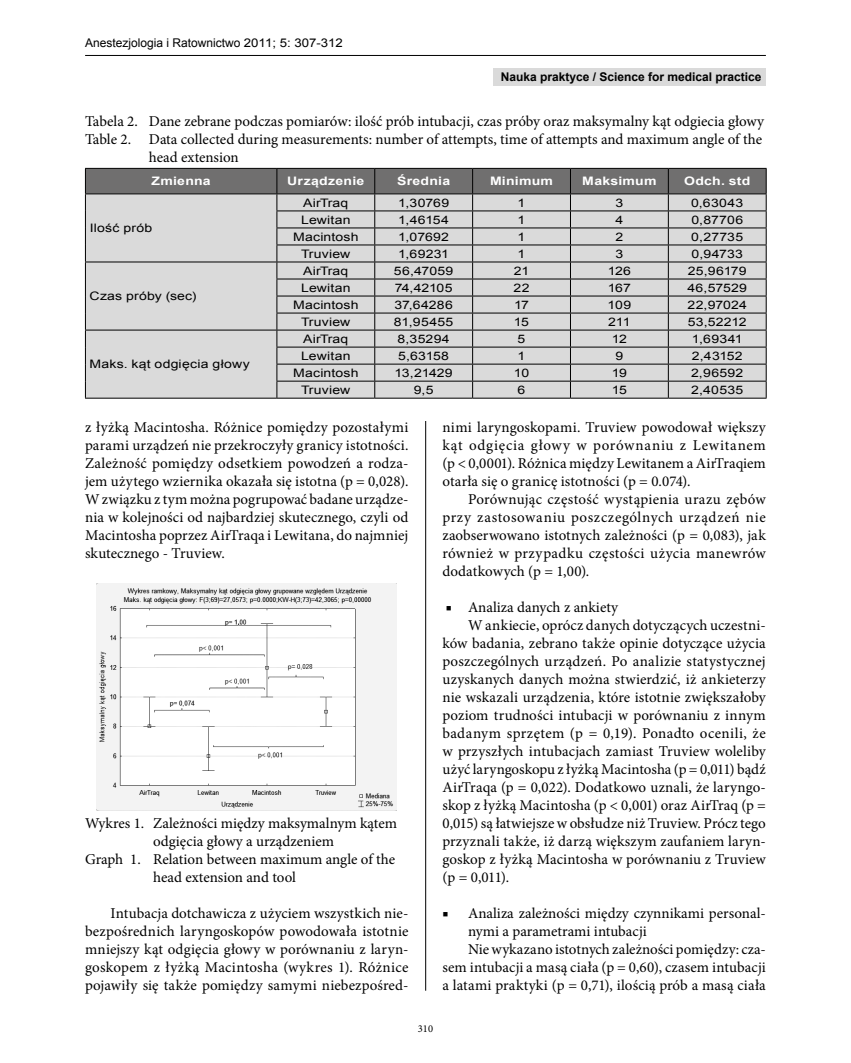
<style>
.page{position:relative;width:851px;height:1063px;background:#fff}
.page>*{position:absolute;margin:0;border:0;box-sizing:border-box;transform-origin:0 0}
.t1{font:15px/18px "Minion Pro";letter-spacing:.005em;color:#000;text-align:justify}
.t2{font:12px "Arial";color:#000}
.t3{font:700 12px "Arial";color:#000}
.t4{font:11.7px "Arial";letter-spacing:.01em;color:#000;scale:1.2 1}
.t5{font:700 11.7px "Arial";letter-spacing:.02em;color:#fff;scale:1.2 1}
.t6{font:10.5px "Minion Pro";color:#000}
</style>
<div class="page">
<hr style="left:425px;top:111px;width:1px;height:880px;background:#000">
<hr style="left:85px;top:55px;width:680px;height:1px;background:#000">
<div style="left:493px;top:68px;width:272px;height:17px;background:#dadada"></div>
<img style="left:97px;top:583px;width:299px;height:227px">
<div style="left:85px;top:111px;width:680px;height:310px;background:#fff"></div>
<svg style="left:85px;top:168px;width:681px;height:230px;background:#c2c2c2"></svg>
<hr style="left:85px;top:398px;width:192px;height:1px;background:#000">
<hr style="left:277px;top:398px;width:98px;height:1px;background:#000">
<hr style="left:375px;top:398px;width:97px;height:1px;background:#000">
<hr style="left:472px;top:398px;width:98px;height:1px;background:#000">
<hr style="left:570px;top:398px;width:98px;height:1px;background:#000">
<hr style="left:668px;top:398px;width:98px;height:1px;background:#000">
<p class="t2" style="left:85px;top:35px;width:259px">Anestezjologia i Ratownictwo 2011; 5: 307-312</p>
<p class="t3" style="left:500px;top:69px;width:262px">Nauka praktyce / Science for medical practice</p>
<p class="t1" style="left:85px;top:112px;width:680px">Tabela 2. Dane zebrane podczas pomiarów: ilość prób intubacji, czas próby oraz maksymalny kąt odgiecia głowy</p>
<p class="t1" style="left:85px;top:130px;width:678px">Table 2. Data collected during measurements: number of attempts, time of attempts and maximum angle of the</p>
<p class="t1" style="left:149px;top:148px;width:91px">head extension</p>
<p class="t5" style="left:151px;top:173px;width:51px">Zmienna</p>
<p class="t5" style="left:287px;top:173px;width:66px">Urządzenie</p>
<p class="t5" style="left:397px;top:173px;width:46px">Średnia</p>
<p class="t5" style="left:490px;top:173px;width:54px">Minimum</p>
<p class="t5" style="left:582px;top:173px;width:63px">Maksimum</p>
<p class="t5" style="left:684px;top:173px;width:57px">Odch. std</p>
<p class="t4" style="left:90px;top:220px;width:54px">Ilość prób</p>
<p class="t4" style="left:303px;top:195px;width:39px">AirTraq</p>
<p class="t4" style="left:398px;top:195px;width:44px">1,30769</p>
<p class="t4" style="left:517px;top:195px;width:8px">1</p>
<p class="t4" style="left:615px;top:195px;width:8px">3</p>
<p class="t4" style="left:691px;top:195px;width:45px">0,63043</p>
<p class="t4" style="left:301px;top:212px;width:43px">Lewitan</p>
<p class="t4" style="left:398px;top:212px;width:44px">1,46154</p>
<p class="t4" style="left:517px;top:212px;width:8px">1</p>
<p class="t4" style="left:615px;top:212px;width:8px">4</p>
<p class="t4" style="left:691px;top:212px;width:45px">0,87706</p>
<p class="t4" style="left:293px;top:229px;width:56px">Macintosh</p>
<p class="t4" style="left:398px;top:229px;width:44px">1,07692</p>
<p class="t4" style="left:517px;top:229px;width:8px">1</p>
<p class="t4" style="left:615px;top:229px;width:8px">2</p>
<p class="t4" style="left:691px;top:229px;width:45px">0,27735</p>
<p class="t4" style="left:301px;top:246px;width:43px">Truview</p>
<p class="t4" style="left:398px;top:246px;width:44px">1,69231</p>
<p class="t4" style="left:517px;top:246px;width:8px">1</p>
<p class="t4" style="left:615px;top:246px;width:8px">3</p>
<p class="t4" style="left:691px;top:246px;width:44px">0,94733</p>
<p class="t4" style="left:90px;top:289px;width:90px">Czas próby (sec)</p>
<p class="t4" style="left:90px;top:357px;width:135px">Maks. kąt odgięcia głowy</p>
<p class="t4" style="left:303px;top:263px;width:39px">AirTraq</p>
<p class="t4" style="left:394px;top:263px;width:51px">56,47059</p>
<p class="t4" style="left:513px;top:263px;width:14px">21</p>
<p class="t4" style="left:607px;top:263px;width:21px">126</p>
<p class="t4" style="left:687px;top:263px;width:50px">25,96179</p>
<p class="t4" style="left:301px;top:280px;width:43px">Lewitan</p>
<p class="t4" style="left:394px;top:280px;width:50px">74,42105</p>
<p class="t4" style="left:513px;top:280px;width:15px">22</p>
<p class="t4" style="left:607px;top:280px;width:21px">167</p>
<p class="t4" style="left:687px;top:280px;width:51px">46,57529</p>
<p class="t4" style="left:293px;top:297px;width:56px">Macintosh</p>
<p class="t4" style="left:394px;top:297px;width:50px">37,64286</p>
<p class="t4" style="left:514px;top:297px;width:14px">17</p>
<p class="t4" style="left:607px;top:297px;width:21px">109</p>
<p class="t4" style="left:687px;top:297px;width:51px">22,97024</p>
<p class="t4" style="left:301px;top:314px;width:43px">Truview</p>
<p class="t4" style="left:394px;top:314px;width:51px">81,95455</p>
<p class="t4" style="left:514px;top:314px;width:14px">15</p>
<p class="t4" style="left:608px;top:314px;width:20px">211</p>
<p class="t4" style="left:687px;top:314px;width:51px">53,52212</p>
<p class="t4" style="left:303px;top:331px;width:39px">AirTraq</p>
<p class="t4" style="left:397px;top:331px;width:45px">8,35294</p>
<p class="t4" style="left:517px;top:331px;width:8px">5</p>
<p class="t4" style="left:611px;top:331px;width:14px">12</p>
<p class="t4" style="left:691px;top:331px;width:44px">1,69341</p>
<p class="t4" style="left:301px;top:348px;width:43px">Lewitan</p>
<p class="t4" style="left:398px;top:348px;width:44px">5,63158</p>
<p class="t4" style="left:517px;top:348px;width:8px">1</p>
<p class="t4" style="left:615px;top:348px;width:8px">9</p>
<p class="t4" style="left:691px;top:348px;width:44px">2,43152</p>
<p class="t4" style="left:293px;top:365px;width:56px">Macintosh</p>
<p class="t4" style="left:394px;top:365px;width:50px">13,21429</p>
<p class="t4" style="left:513px;top:365px;width:14px">10</p>
<p class="t4" style="left:611px;top:365px;width:14px">19</p>
<p class="t4" style="left:691px;top:365px;width:45px">2,96592</p>
<p class="t4" style="left:301px;top:382px;width:43px">Truview</p>
<p class="t4" style="left:413px;top:382px;width:18px">9,5</p>
<p class="t4" style="left:517px;top:382px;width:8px">6</p>
<p class="t4" style="left:611px;top:382px;width:14px">15</p>
<p class="t4" style="left:691px;top:382px;width:45px">2,40535</p>
<p class="t1" style="left:85px;top:418px;width:325px">z łyżką Macintosha. Różnice pomiędzy pozostałymi parami urządzeń nie przekroczyły granicy istotności.<br>Zależność pomiędzy odsetkiem powodzeń a rodza&shy;jem użytego wziernika okazała się istotna (p = 0,028).<br>Wzwiązku z tym można pogrupować badane urządze&shy;nia w kolejności od najbardziej skutecznego, czyli od Macintosha poprzez AirTraqa i Lewitana, do najmniej skutecznego - Truview.</p>
<p class="t1" style="left:85px;top:814px;width:313px">Wykres 1. Zależności między maksymalnym kątem</p>
<p class="t1" style="left:153px;top:832px;width:182px">odgięcia głowy a urządzeniem</p>
<p class="t1" style="left:85px;top:850px;width:312px">Graph 1. Relation between maximum angle of the</p>
<p class="t1" style="left:153px;top:868px;width:144px">head extension and tool</p>
<p class="t1" style="left:85px;top:904px;width:325px;text-indent:26px">Intubacja dotchawicza z użyciem wszystkich nie&shy;bezpośrednich laryngoskopów powodowała istotnie mniejszy kąt odgięcia głowy w porównaniu z laryn&shy;goskopem z łyżką Macintosha (wykres 1). Różnice pojawiły się także pomiędzy samymi niebezpośred-</p>
<p class="t1" style="left:442px;top:418px;width:325px">nimi laryngoskopami. Truview powodował większy kąt odgięcia głowy w porównaniu z Lewitanem (p &lt; 0,0001). Różnica między Lewitanem a AirTraqiem otarła się o granicę istotności (p = 0.074).</p>
<p class="t1" style="left:442px;top:490px;width:325px;text-indent:26px">Porównując częstość wystąpienia urazu zębów przy zastosowaniu poszczególnych urządzeń nie zaobserwowano istotnych zależności (p = 0,083), jak również w przypadku częstości użycia manewrów dodatkowych (p = 1,00).</p>
<p class="t1" style="left:446px;top:598px;width:173px">■ Analiza danych z ankiety</p>
<p class="t1" style="left:468px;top:616px;width:299px">W ankiecie, oprócz danych dotyczących uczestni-</p>
<p class="t1" style="left:442px;top:634px;width:325px">ków badania, zebrano także opinie dotyczące użycia</p>
<p class="t1" style="left:442px;top:652px;width:325px">poszczególnych urządzeń. Po analizie statystycznej</p>
<p class="t1" style="left:442px;top:670px;width:325px">uzyskanych danych można stwierdzić, iż ankieterzy</p>
<p class="t1" style="left:442px;top:688px;width:325px">nie wskazali urządzenia, które istotnie zwiększałoby</p>
<p class="t1" style="left:442px;top:706px;width:325px">poziom trudności intubacji w porównaniu z innym</p>
<p class="t1" style="left:442px;top:724px;width:325px">badanym sprzętem (p = 0,19). Ponadto ocenili, że</p>
<p class="t1" style="left:442px;top:742px;width:325px">w przyszłych intubacjach zamiast Truview woleliby</p>
<p class="t1" style="left:442px;top:760px;width:325px">użyć laryngoskopu z łyżką Macintosha (p = 0,011) bądź</p>
<p class="t1" style="left:442px;top:778px;width:325px">AirTraqa (p = 0,022). Dodatkowo uznali, że laryngo-</p>
<p class="t1" style="left:442px;top:796px;width:325px">skop z łyżką Macintosha (p &lt; 0,001) oraz AirTraq (p =</p>
<p class="t1" style="left:442px;top:814px;width:325px">0,015) są łatwiejsze w obsłudze niż Truview. Prócz tego</p>
<p class="t1" style="left:442px;top:832px;width:325px">przyznali także, iż darzą większym zaufaniem laryn-</p>
<p class="t1" style="left:442px;top:850px;width:325px">goskop z łyżką Macintosha w porównaniu z Truview</p>
<p class="t1" style="left:442px;top:868px;width:68px">(p = 0,011).</p>
<p class="t1" style="left:442px;top:904px;width:325px">■ Analiza zależności między czynnikami personal-</p>
<p class="t1" style="left:468px;top:922px;width:180px">nymi a parametrami intubacji</p>
<p class="t1" style="left:468px;top:940px;width:299px">Nie wykazano istotnych zależności pomiędzy: cza-</p>
<p class="t1" style="left:442px;top:958px;width:325px">sem intubacji a masą ciała (p = 0,60), czasem intubacji</p>
<p class="t1" style="left:442px;top:976px;width:325px">a latami praktyki (p = 0,71), ilością prób a masą ciała</p>
<p class="t6" style="left:418px;top:1022px;width:17px">310</p>
</div>
